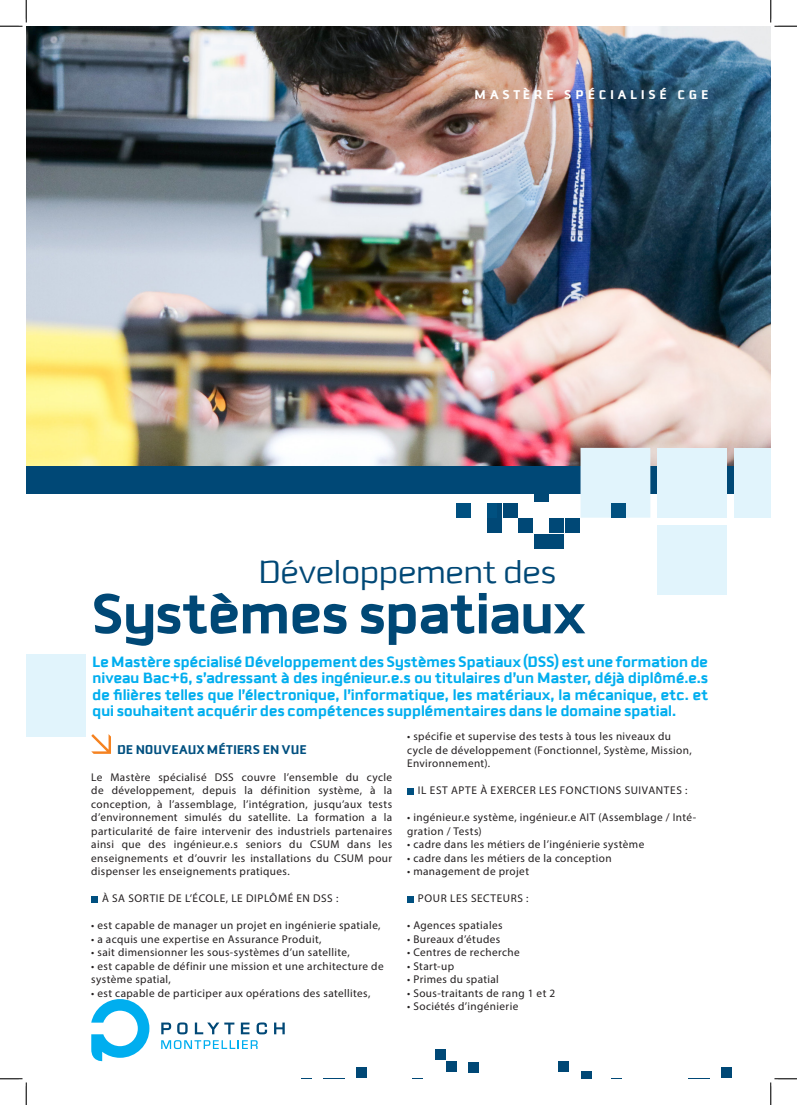
<style>
.page{position:relative;width:797px;height:1105px;background:#fff}
.page>*{position:absolute;margin:0;border:0;box-sizing:border-box;transform-origin:0 0}
.t1{font:700 61.25px "Downtempo";letter-spacing:-.005em;color:#004876}
.t2{font:300 35px "Downtempo";letter-spacing:-.01em;color:#004876}
.t3{font:700 16.25px/16.2px "Downtempo";color:#00aeef;text-align:justify}
.intertitre_bleu{font:700 13.75px "Downtempo";letter-spacing:.045em;color:#005080}
.t4{font:700 13.75px "Downtempo";letter-spacing:.31em;color:#fff}
.texte_body__pucé{font:11.25px/13.5px "Myriad Pro";letter-spacing:.035em;color:#231f20}
.intertitre_bleu-2{font:11.25px/13.5px "Myriad Pro";letter-spacing:.045em;color:#231f20;text-align:justify}
</style>
<div class="page">
<div style="left:26px;top:463px;width:744px;height:31px;background:#004876"></div>
<div style="left:565px;top:519px;width:14px;height:14px;background:#004876"></div>
<div style="left:549px;top:519px;width:15px;height:14px;background:#004876"></div>
<div style="left:518px;top:519px;width:15px;height:14px;background:#004876"></div>
<div style="left:487px;top:519px;width:14px;height:14px;background:#004876"></div>
<div style="left:503px;top:503px;width:14px;height:14px;background:#004876"></div>
<div style="left:487px;top:503px;width:14px;height:14px;background:#004876"></div>
<div style="left:534px;top:488px;width:14px;height:14px;background:#004876"></div>
<div style="left:549px;top:534px;width:15px;height:14px;background:#004876"></div>
<div style="left:534px;top:534px;width:14px;height:14px;background:#004876"></div>
<img style="left:26px;top:26px;width:744px;height:440px">
<svg style="left:490px;top:371px;width:3px;height:10px"></svg>
<svg style="left:542px;top:371px;width:1px;height:20px"></svg>
<div style="left:487px;top:503px;width:10px;height:14px;background:#005080"></div>
<div style="left:456px;top:503px;width:14px;height:14px;background:#005080"></div>
<div style="left:580px;top:448px;width:70px;height:70px;background:#e1f4fc"></div>
<div style="left:612px;top:503px;width:14px;height:14px;background:#005080"></div>
<div style="left:657px;top:448px;width:70px;height:70px;background:#e1f4fc"></div>
<div style="left:734px;top:448px;width:36px;height:70px;background:#e1f4fc"></div>
<div style="left:657px;top:525px;width:70px;height:69px;background:#e1f4fc"></div>
<svg style="left:323px;top:1078px;width:22px;height:1px"></svg>
<div style="left:357px;top:1067px;width:10px;height:10px;background:#004876"></div>
<div style="left:446px;top:1061px;width:10px;height:10px;background:#004876"></div>
<div style="left:435px;top:1049px;width:10px;height:10px;background:#004876"></div>
<div style="left:468px;top:1062px;width:11px;height:10px;background:#004876"></div>
<div style="left:559px;top:1061px;width:10px;height:10px;background:#004876"></div>
<div style="left:581px;top:1071px;width:10px;height:8px;background:#004876"></div>
<svg style="left:688px;top:1078px;width:21px;height:1px"></svg>
<div style="left:722px;top:1067px;width:10px;height:10px;background:#004876"></div>
<svg style="left:161px;top:1022px;width:10px;height:12px"></svg>
<svg style="left:177px;top:1022px;width:11px;height:12px"></svg>
<svg style="left:195px;top:1022px;width:39px;height:12px"></svg>
<svg style="left:241px;top:1022px;width:8px;height:12px"></svg>
<svg style="left:256px;top:1022px;width:11px;height:12px"></svg>
<svg style="left:274px;top:1022px;width:11px;height:12px"></svg>
<svg style="left:91px;top:999px;width:58px;height:63px"></svg>
<svg style="left:161px;top:1040px;width:97px;height:9px"></svg>
<svg style="left:91px;top:734px;width:20px;height:20px"></svg>
<div style="left:26px;top:654px;width:59px;height:83px;background:#e1f4fc"></div>
<div style="left:91px;top:896px;width:7px;height:7px;background:#005080"></div>
<div style="left:407px;top:896px;width:6px;height:7px;background:#005080"></div>
<div style="left:407px;top:788px;width:7px;height:7px;background:#005080"></div>
<svg style="left:0;top:0;width:27px;height:27px"></svg>
<svg style="left:0;top:1078px;width:27px;height:27px"></svg>
<svg style="left:770px;top:0;width:27px;height:27px"></svg>
<svg style="left:770px;top:1078px;width:27px;height:27px"></svg>
<p class="t4" style="left:474px;top:87px;width:235px">MASTÈRE SPÉCIALISÉ CGE</p>
<p class="t2" style="left:259px;top:552px;width:299px">Développement des</p>
<p class="t1" style="left:91px;top:579px;width:493px">Systèmes spatiaux</p>
<p class="t3" style="left:92px;top:654px;width:617px">Le Mastère spécialisé Développement des Systèmes Spatiaux (DSS) est une formation de niveau Bac+6, s’adressant à des ingénieur.e.s ou titulaires d’un Master, déjà diplômé.e.s de filières telles que l’électronique, l’informatique, les matériaux, la mécanique, etc. et qui souhaitent acquérir des compétences supplémentaires dans le domaine spatial.</p>
<p class="intertitre_bleu" style="left:117px;top:742px;width:191px">DE NOUVEAUX MÉTIERS EN VUE</p>
<p class="intertitre_bleu-2" style="left:91px;top:770px;width:302px">Le Mastère spécialisé DSS couvre l’ensemble du cycle de développement, depuis la définition système, à la conception, à l’assemblage, l’intégration, jusqu’aux tests d’environnement simulés du satellite. La formation a la particularité de faire intervenir des industriels partenaires ainsi que des ingénieur.e.s seniors du CSUM dans les enseignements et d’ouvrir les installations du CSUM pour dispenser les enseignements pratiques.</p>
<p class="intertitre_bleu-2" style="left:102px;top:892px;width:238px">À SA SORTIE DE L’ÉCOLE, LE DIPLÔMÉ EN DSS :</p>
<p class="texte_body__pucé" style="left:91px;top:919px;width:291px">• est capable de manager un projet en ingénierie spatiale,</p>
<p class="texte_body__pucé" style="left:91px;top:932px;width:232px">• a acquis une expertise en Assurance Produit,</p>
<p class="texte_body__pucé" style="left:91px;top:946px;width:260px">• sait dimensionner les sous-systèmes d’un satellite,</p>
<p class="texte_body__pucé" style="left:91px;top:959px;width:294px">• est capable de définir une mission et une architecture de système spatial,</p>
<p class="texte_body__pucé" style="left:91px;top:986px;width:281px">• est capable de participer aux opérations des satellites,</p>
<p class="texte_body__pucé" style="left:407px;top:730px;width:286px">• spécifie et supervise des tests à tous les niveaux du cycle de développement (Fonctionnel, Système, Mission,<br>Environnement).</p>
<p class="intertitre_bleu-2" style="left:418px;top:784px;width:271px">IL EST APTE À EXERCER LES FONCTIONS SUIVANTES :</p>
<p class="texte_body__pucé" style="left:407px;top:811px;width:290px">• ingénieur.e système, ingénieur.e AIT (Assemblage / Inté&shy;gration / Tests)</p>
<p class="texte_body__pucé" style="left:407px;top:838px;width:239px">• cadre dans les métiers de l’ingénierie système</p>
<p class="texte_body__pucé" style="left:407px;top:851px;width:206px">• cadre dans les métiers de la conception</p>
<p class="texte_body__pucé" style="left:407px;top:865px;width:123px">• management de projet</p>
<p class="intertitre_bleu-2" style="left:418px;top:892px;width:112px">POUR LES SECTEURS :</p>
<p class="texte_body__pucé" style="left:407px;top:919px;width:97px">• Agences spatiales</p>
<p class="texte_body__pucé" style="left:407px;top:932px;width:95px">• Bureaux d’études</p>
<p class="texte_body__pucé" style="left:407px;top:946px;width:114px">• Centres de recherche</p>
<p class="texte_body__pucé" style="left:407px;top:959px;width:49px">• Start-up</p>
<p class="texte_body__pucé" style="left:407px;top:973px;width:93px">• Primes du spatial</p>
<p class="texte_body__pucé" style="left:407px;top:986px;width:149px">• Sous-traitants de rang 1 et 2</p>
<p class="texte_body__pucé" style="left:407px;top:1000px;width:113px">• Sociétés d’ingénierie</p>
</div>
